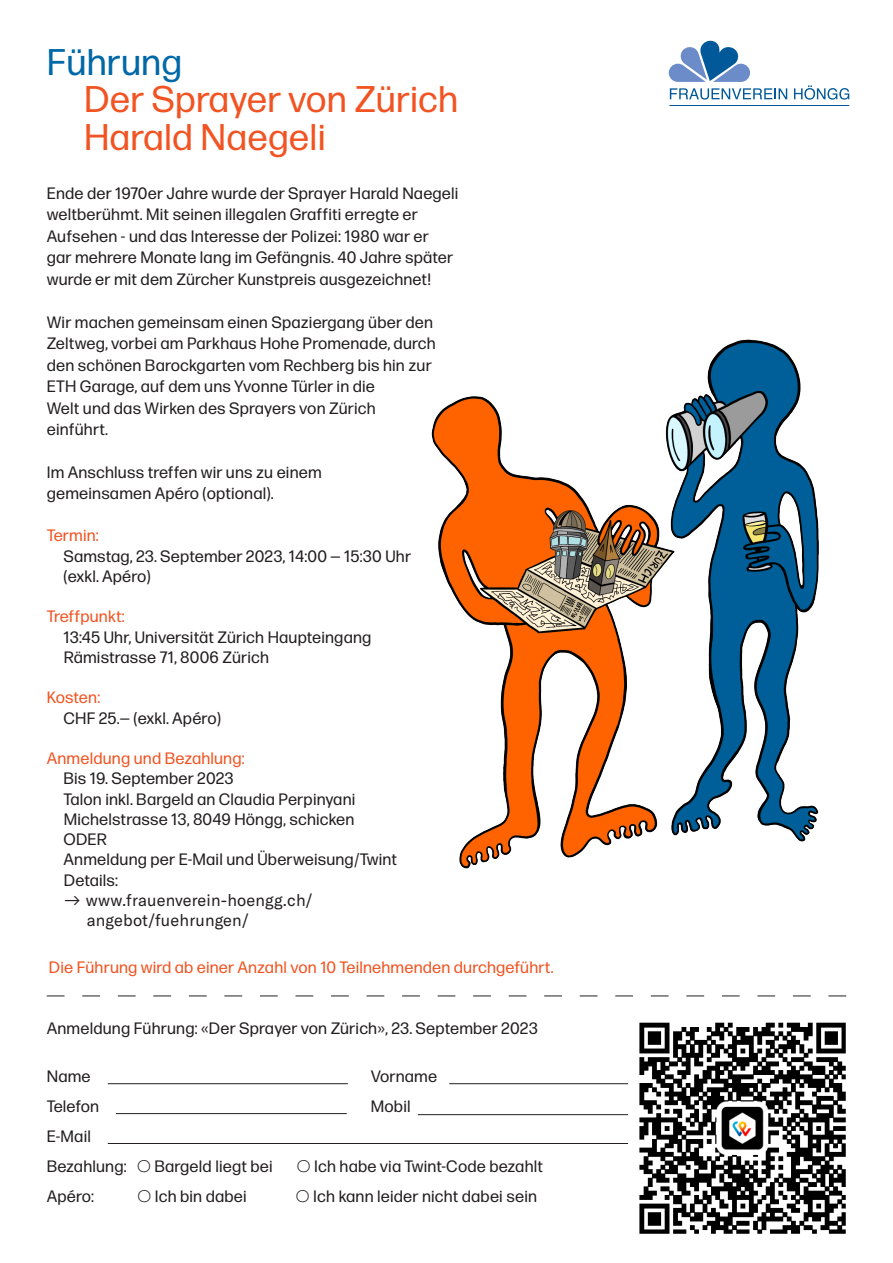
<style>
.page{position:relative;width:893px;height:1263px;background:#fff}
.page>*{position:absolute;margin:0;border:0;box-sizing:border-box;transform-origin:0 0}
.t1{font:37.05px/37.5px "Forma DJR Micro";letter-spacing:.005em;color:#f15422}
.t2{font:37.05px "Forma DJR Micro";letter-spacing:.005em;color:#0068a7}
.Absatzformat_1{font:16.5px/21.5px "Forma DJR Micro";letter-spacing:.01em;color:#231f20}
.Absatzformat_1-2{font:16.5px "Forma DJR Micro";letter-spacing:.01em;color:#f15422}
.Absatzformat_1-3{font:16.5px "GT America";letter-spacing:.01em;color:#231f20}
.s1{font-family:"GT America"}
</style>
<div class="page">
<img style="left:431px;top:339px;width:388px;height:530px">
<svg style="left:47px;top:995px;width:799px;height:1px"></svg>
<hr style="left:108px;top:1083px;width:240px;height:1px;background:#231f20">
<hr style="left:449px;top:1083px;width:209px;height:1px;background:#231f20">
<hr style="left:108px;top:1143px;width:550px;height:1px;background:#231f20">
<hr style="left:116px;top:1113px;width:231px;height:1px;background:#231f20">
<hr style="left:418px;top:1114px;width:240px;height:1px;background:#231f20">
<svg style="left:670px;top:88px;width:117px;height:12px"></svg>
<svg style="left:794px;top:85px;width:55px;height:15px"></svg>
<hr style="left:669px;top:105px;width:180px;height:1px;background:#01599a">
<svg style="left:669px;top:40px;width:81px;height:42px"></svg>
<img style="left:628px;top:1022px;width:218px;height:212px">
<p class="t2" style="left:47px;top:39px;width:137px">Führung</p>
<p class="t1" style="left:84px;top:79px;width:376px">Der Sprayer von Zürich<br>Harald Naegeli</p>
<p class="Absatzformat_1" style="left:47px;top:182px;width:413px">Ende der 1970er Jahre wurde der Sprayer Harald Naegeli weltberühmt. Mit seinen illegalen Graffiti erregte er Aufsehen - und das Interesse der Polizei: 1980 war er<br>gar mehrere Monate lang im Gefängnis. 40 Jahre später wurde er mit dem Zürcher Kunstpreis ausgezeichnet!</p>
<p class="Absatzformat_1" style="left:47px;top:311px;width:390px">Wir machen gemeinsam einen Spaziergang über den<br>Zeltweg, vorbei am Parkhaus Hohe Promenade, durch den schönen Barockgarten vom Rechberg bis hin zur</p>
<p class="Absatzformat_1" style="left:47px;top:375px;width:330px">ETH Garage, auf dem uns Yvonne Türler in die</p>
<p class="Absatzformat_1" style="left:47px;top:397px;width:330px">Welt und das Wirken des Sprayers von Zürich</p>
<p class="Absatzformat_1" style="left:47px;top:418px;width:63px">einführt.</p>
<p class="Absatzformat_1" style="left:47px;top:461px;width:276px">Im Anschluss treffen wir uns zu einem</p>
<p class="Absatzformat_1" style="left:47px;top:482px;width:229px">gemeinsamen Apéro (optional).</p>
<p class="Absatzformat_1-2" style="left:47px;top:525px;width:54px">Termin:</p>
<p class="Absatzformat_1" style="left:63px;top:545px;width:349px">Samstag, 23. September 2023, 14:00 — 15:30 Uhr</p>
<p class="Absatzformat_1" style="left:63px;top:565px;width:89px">(exkl. Apéro)</p>
<p class="Absatzformat_1-2" style="left:47px;top:606px;width:79px">Treffpunkt:</p>
<p class="Absatzformat_1" style="left:63px;top:626px;width:309px">13:45 Uhr, Universität Zürich Haupteingang</p>
<p class="Absatzformat_1" style="left:64px;top:646px;width:207px">Rämistrasse 71, 8006 Zürich</p>
<p class="Absatzformat_1-2" style="left:47px;top:687px;width:55px">Kosten:</p>
<p class="Absatzformat_1" style="left:64px;top:707px;width:159px">CHF 25.— (exkl. Apéro)</p>
<p class="Absatzformat_1-2" style="left:47px;top:748px;width:199px">Anmeldung und Bezahlung:</p>
<p class="Absatzformat_1" style="left:63px;top:767px;width:172px">Bis 19. September 2023</p>
<p class="Absatzformat_1" style="left:63px;top:788px;width:293px">Talon inkl. Bargeld an Claudia Perpinyani</p>
<p class="Absatzformat_1" style="left:64px;top:808px;width:292px">Michelstrasse 13, 8049 Höngg, schicken</p>
<p class="Absatzformat_1" style="left:64px;top:828px;width:45px">ODER</p>
<p class="Absatzformat_1" style="left:64px;top:848px;width:335px">Anmeldung per E-Mail und Überweisung/Twint</p>
<p class="Absatzformat_1" style="left:64px;top:869px;width:56px">Details:</p>
<p class="Absatzformat_1-3" style="left:63px;top:890px;width:250px">→ www.frauenverein-hoengg.ch/</p>
<p class="Absatzformat_1-3" style="left:87px;top:911px;width:163px">angebot/fuehrungen/</p>
<p class="Absatzformat_1-2" style="left:49px;top:956px;width:506px">Die Führung wird ab einer Anzahl von 10 Teilnehmenden durchgeführt.</p>
<p class="Absatzformat_1" style="left:47px;top:1017px;width:493px">Anmeldung Führung: «Der Sprayer von Zürich», 23. September 2023</p>
<p class="Absatzformat_1" style="left:47px;top:1065px;width:45px">Name</p>
<p class="Absatzformat_1" style="left:371px;top:1065px;width:68px">Vorname</p>
<p class="Absatzformat_1" style="left:47px;top:1095px;width:54px">Telefon</p>
<p class="Absatzformat_1" style="left:371px;top:1095px;width:41px">Mobil</p>
<p class="Absatzformat_1" style="left:47px;top:1125px;width:46px">E-Mail</p>
<p class="Absatzformat_1" style="left:47px;top:1155px;width:227px">Bezahlung: <span class="s1">○</span> Bargeld liegt bei</p>
<p class="Absatzformat_1" style="left:297px;top:1155px;width:248px"><span class="s1">○</span> Ich habe via Twint-Code bezahlt</p>
<p class="Absatzformat_1" style="left:47px;top:1185px;width:49px">Apéro:</p>
<p class="Absatzformat_1" style="left:137px;top:1185px;width:111px"><span class="s1">○</span> Ich bin dabei</p>
<p class="Absatzformat_1" style="left:296px;top:1185px;width:243px"><span class="s1">○</span> Ich kann leider nicht dabei sein</p>
</div>
